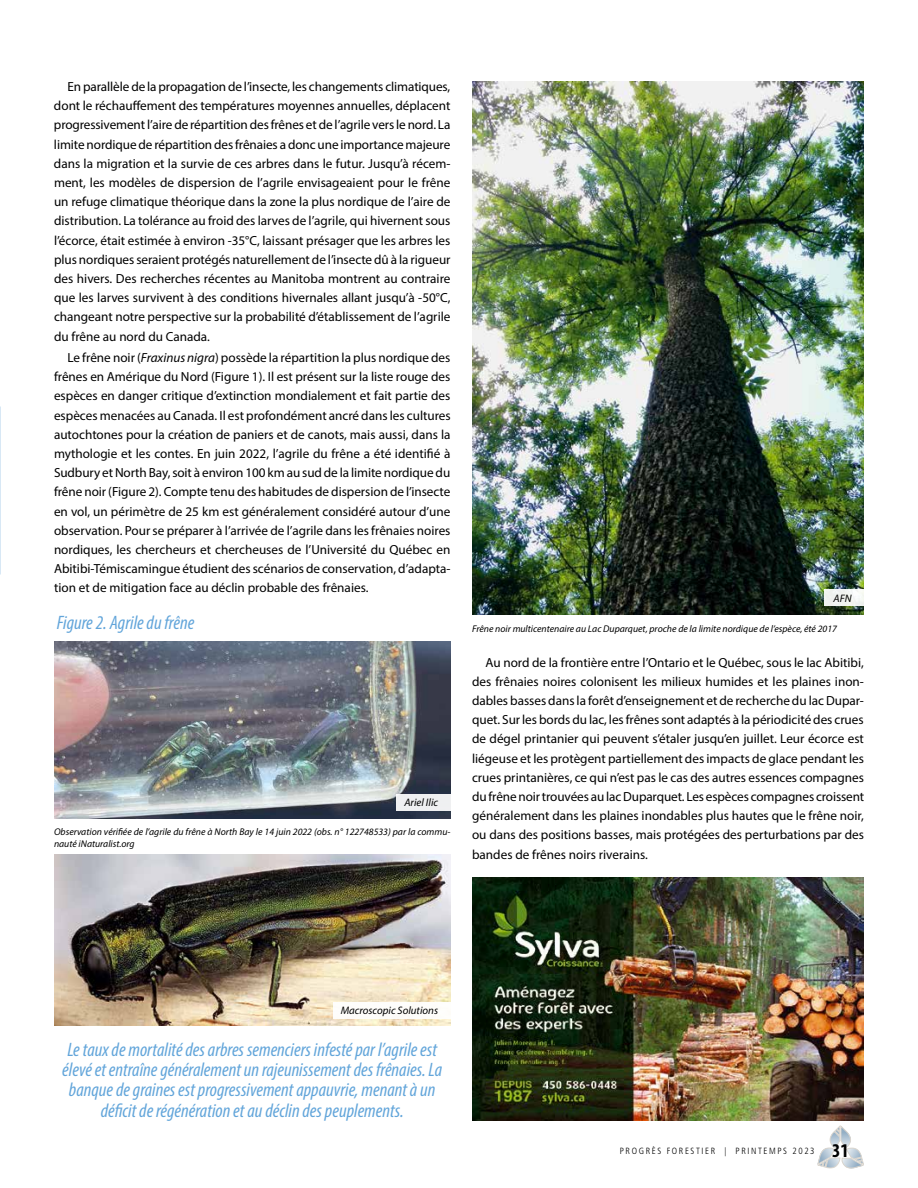
<style>
.page{position:relative;width:918px;height:1188px;background:#fff}
.page>*{position:absolute;margin:0;border:0;box-sizing:border-box;transform-origin:0 0}
.t1{font:italic condensed 19.5px/20.2px "Myriad Pro";color:#62a5da;text-align:center}
.t2{font:13.2px/19.2px "Myriad Pro";color:#000;text-align:justify}
.t3{font:italic 10.8px "Myriad Pro";color:#000}
.t4{font:italic 9.75px/11.7px "Myriad Pro";color:#000}
.t5{font:9px "Frutiger LT 47 Lt Cn";letter-spacing:.18em;color:#000}
.s1{font-style:italic}
.s2{font-family:"Myriad Pro";font-weight:700;font-stretch:condensed;font-size:19.5px}
</style>
<div class="page">
<svg style="left:818px;top:1126px;width:46px;height:42px"></svg>
<hr style="left:0;top:573px;width:1px;height:90px;background:#000">
<img style="left:54px;top:642px;width:396px;height:176px">
<div style="left:396px;top:794px;width:60px;height:17px;background:linear-gradient(to right,#edeef0,#f3f4f5)"></div>
<img style="left:54px;top:855px;width:396px;height:171px">
<div style="left:333px;top:1002px;width:124px;height:17px;background:#fff"></div>
<img style="left:472px;top:81px;width:392px;height:533px">
<div style="left:824px;top:589px;width:48px;height:17px;background:linear-gradient(to right,#ebeeec,#fdfefc)"></div>
<img style="left:472px;top:878px;width:392px;height:242px">
<p class="t2" style="left:54px;top:77px;width:398px;text-indent:14px">En parallèle de la propagation de l’insecte, les changements climatiques, dont le réchauffement des températures moyennes annuelles, déplacent progressivement l’aire de répartition des frênes et de l’agrile vers le nord. La limite nordique de répartition des frênaies a donc une importance majeure dans la migration et la survie de ces arbres dans le futur. Jusqu’à récem&shy;ment, les modèles de dispersion de l’agrile envisageaient pour le frêne un refuge climatique théorique dans la zone la plus nordique de l’aire de distribution. La tolérance au froid des larves de l’agrile, qui hivernent sous l’écorce, était estimée à environ -35°C, laissant présager que les arbres les plus nordiques seraient protégés naturellement de l’insecte dû à la rigueur des hivers. Des recherches récentes au Manitoba montrent au contraire que les larves survivent à des conditions hivernales allant jusqu’à -50°C, changeant notre perspective sur la probabilité d’établissement de l’agrile du frêne au nord du Canada.</p>
<p class="t2" style="left:54px;top:348px;width:398px;text-indent:14px">Le frêne noir (<span class="s1">Fraxinus nigra</span>) possède la répartition la plus nordique des frênes en Amérique du Nord (Figure 1). Il est présent sur la liste rouge des espèces en danger critique d’extinction mondialement et fait partie des espèces menacées au Canada. Il est profondément ancré dans les cultures autochtones pour la création de paniers et de canots, mais aussi, dans la mythologie et les contes. En juin 2022, l’agrile du frêne a été identifié à Sudbury et North Bay, soit à environ 100 km au sud de la limite nordique du frêne noir (Figure 2). Compte tenu des habitudes de dispersion de l’insecte en vol, un périmètre de 25 km est généralement considéré autour d’une observation. Pour se préparer à l’arrivée de l’agrile dans les frênaies noires nordiques, les chercheurs et chercheuses de l’Université du Québec en Abitibi-Témiscamingue étudient des scénarios de conservation, d’adapta&shy;tion et de mitigation face au déclin probable des frênaies.</p>
<h1 class="t1" style="left:57px;top:612px;width:139px">Figure 2. Agrile du frêne</h1>
<p class="t3" style="left:404px;top:796px;width:35px">Ariel Ilic</p>
<p class="t4" style="left:54px;top:826px;width:398px">Observation vérifiée de l’agrile du frêne à North Bay le 14 juin 2022 (obs. n° 122748533) par la commu&shy;nauté iNaturalist.org</p>
<p class="t3" style="left:834px;top:591px;width:20px">AFN</p>
<p class="t4" style="left:472px;top:622px;width:366px">Frêne noir multicentenaire au Lac Duparquet, proche de la limite nordique de l’espèce, été 2017</p>
<p class="t2" style="left:472px;top:652px;width:394px;text-indent:14px">Au nord de la frontière entre l’Ontario et le Québec, sous le lac Abitibi, des frênaies noires colonisent les milieux humides et les plaines inon&shy;dables basses dans la forêt d’enseignement et de recherche du lac Dupar&shy;quet. Sur les bords du lac, les frênes sont adaptés à la périodicité des crues de dégel printanier qui peuvent s’étaler jusqu’en juillet. Leur écorce est liégeuse et les protègent partiellement des impacts de glace pendant les crues printanières, ce qui n’est pas le cas des autres essences compagnes du frêne noir trouvées au lac Duparquet. Les espèces compagnes croissent généralement dans les plaines inondables plus hautes que le frêne noir, ou dans des positions basses, mais protégées des perturbations par des bandes de frênes noirs riverains.</p>
<p class="t3" style="left:341px;top:1003px;width:99px">Macroscopic Solutions</p>
<p class="t1" style="left:62px;top:1039px;width:381px">Le taux de mortalité des arbres semenciers infesté par l’agrile est élevé et entraîne généralement un rajeunissement des frênaies. La banque de graines est progressivement appauvrie, menant à un déficit de régénération et au déclin des peuplements.</p>
<p class="t5" style="left:620px;top:1146px;width:230px">PROGRÈS FORESTIER | PRINTEMPS 2023 <span class="s2">31</span></p>
</div>
